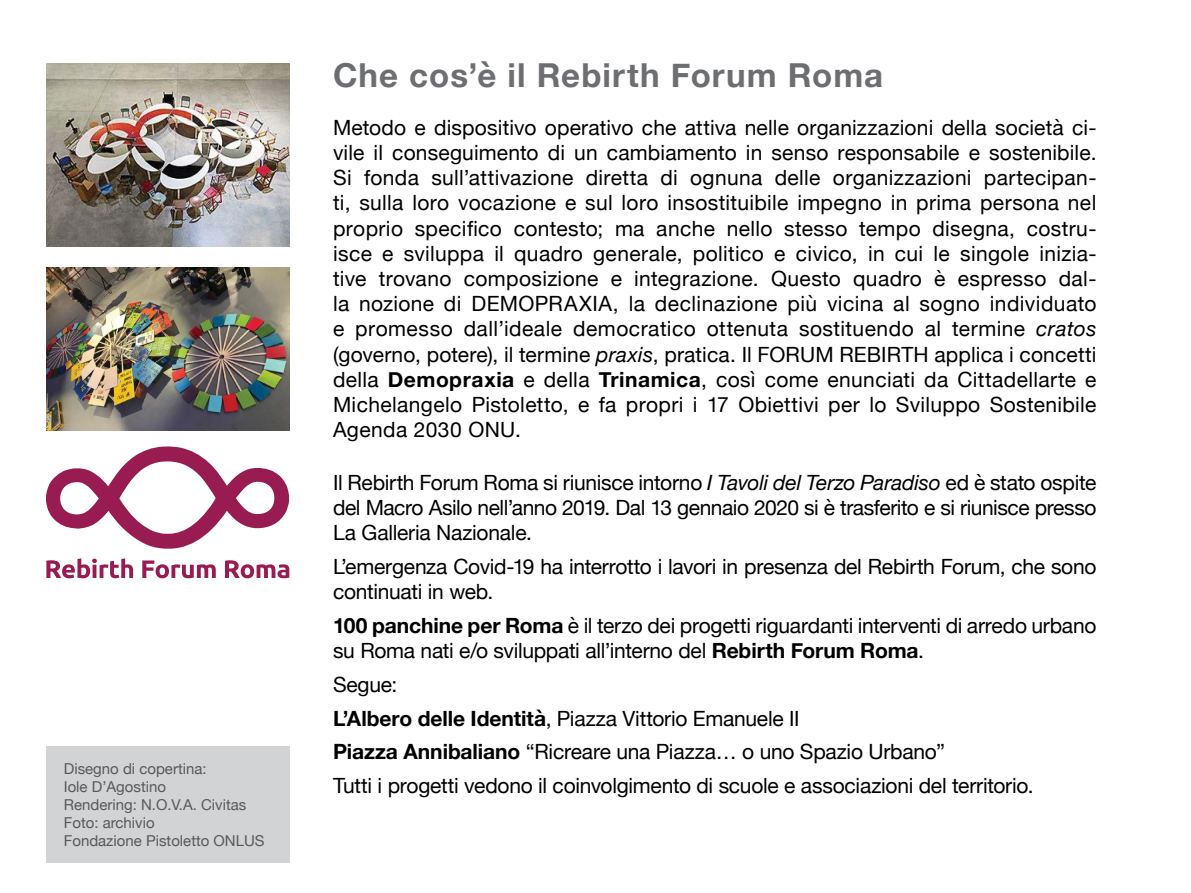
<style>
.page{position:relative;width:1191px;height:893px;background:#fff}
.page>*{position:absolute;margin:0;border:0;box-sizing:border-box;transform-origin:0 0}
.t1{font:700 33px "Helvetica Neue";letter-spacing:.03em;color:#6d6e71}
.t2{font:21px/25.2px "Helvetica Neue";letter-spacing:-.01em;color:#000}
.t3{font:15px/18px "Helvetica Neue";color:#58595b}
.s1{font-style:italic}
.s2{font-weight:700}
</style>
<div class="page">
<div style="left:46px;top:747px;width:243px;height:116px;background:#d1d3d4"></div>
<img style="left:46px;top:268px;width:243px;height:162px">
<img style="left:46px;top:64px;width:243px;height:182px">
<svg style="left:46px;top:446px;width:243px;height:103px"></svg>
<svg style="left:46px;top:558px;width:87px;height:20px"></svg>
<svg style="left:142px;top:560px;width:74px;height:18px"></svg>
<svg style="left:225px;top:560px;width:64px;height:18px"></svg>
<p class="t3" style="left:64px;top:761px;width:202px">Disegno di copertina:<br>Iole D’Agostino<br>Rendering: N.O.V.A. Civitas<br>Foto: archivio<br>Fondazione Pistoletto ONLUS</p>
<h1 class="t1" style="left:333px;top:50px;width:552px">Che cos’è il Rebirth Forum Roma</h1>
<p class="t2" style="left:333px;top:116px;width:765px;text-align:justify">Metodo e dispositivo operativo che attiva nelle organizzazioni della società ci&shy;vile il conseguimento di un cambiamento in senso responsabile e sostenibile.<br>Si fonda sull’attivazione diretta di ognuna delle organizzazioni partecipan&shy;ti, sulla loro vocazione e sul loro insostituibile impegno in prima persona nel proprio specifico contesto; ma anche nello stesso tempo disegna, costru&shy;isce e sviluppa il quadro generale, politico e civico, in cui le singole inizia&shy;tive trovano composizione e integrazione. Questo quadro è espresso dal&shy;la nozione di DEMOPRAXIA, la declinazione più vicina al sogno individuato e promesso dall’ideale democratico ottenuta sostituendo al termine <span class="s1">cratos </span>(governo, potere), il termine <span class="s1">praxis</span>, pratica. Il FORUM REBIRTH applica i concetti della <span class="s2">Demopraxia</span> e della <span class="s2">Trinamica</span>, così come enunciati da Cittadellarte e Michelangelo Pistoletto, e fa propri i 17 Obiettivi per lo Sviluppo Sostenibile Agenda 2030 ONU.</p>
<p class="t2" style="left:333px;top:471px;width:765px;text-align:justify">Il Rebirth Forum Roma si riunisce intorno <span class="s1">I Tavoli del Terzo Paradiso</span> ed è stato ospite del Macro Asilo nell’anno 2019. Dal 13 gennaio 2020 si è trasferito e si riunisce presso La Galleria Nazionale.</p>
<p class="t2" style="left:333px;top:555px;width:765px">L’emergenza Covid-19 ha interrotto i lavori in presenza del Rebirth Forum, che sono continuati in web.</p>
<p class="t2" style="left:333px;top:614px;width:765px"><span class="s2">100 panchine per Roma</span> è il terzo dei progetti riguardanti interventi di arredo urbano su Roma nati e/o sviluppati all’interno del <span class="s2">Rebirth Forum Roma</span>.</p>
<p class="t2" style="left:333px;top:669px;width:702px;line-height:33.8px">Segue:<br><span class="s2">L’Albero delle Identità</span>, Piazza Vittorio Emanuele II<br><span class="s2">Piazza Annibaliano</span> “Ricreare una Piazza… o uno Spazio Urbano”<br>Tutti i progetti vedono il coinvolgimento di scuole e associazioni del territorio.</p>
</div>
